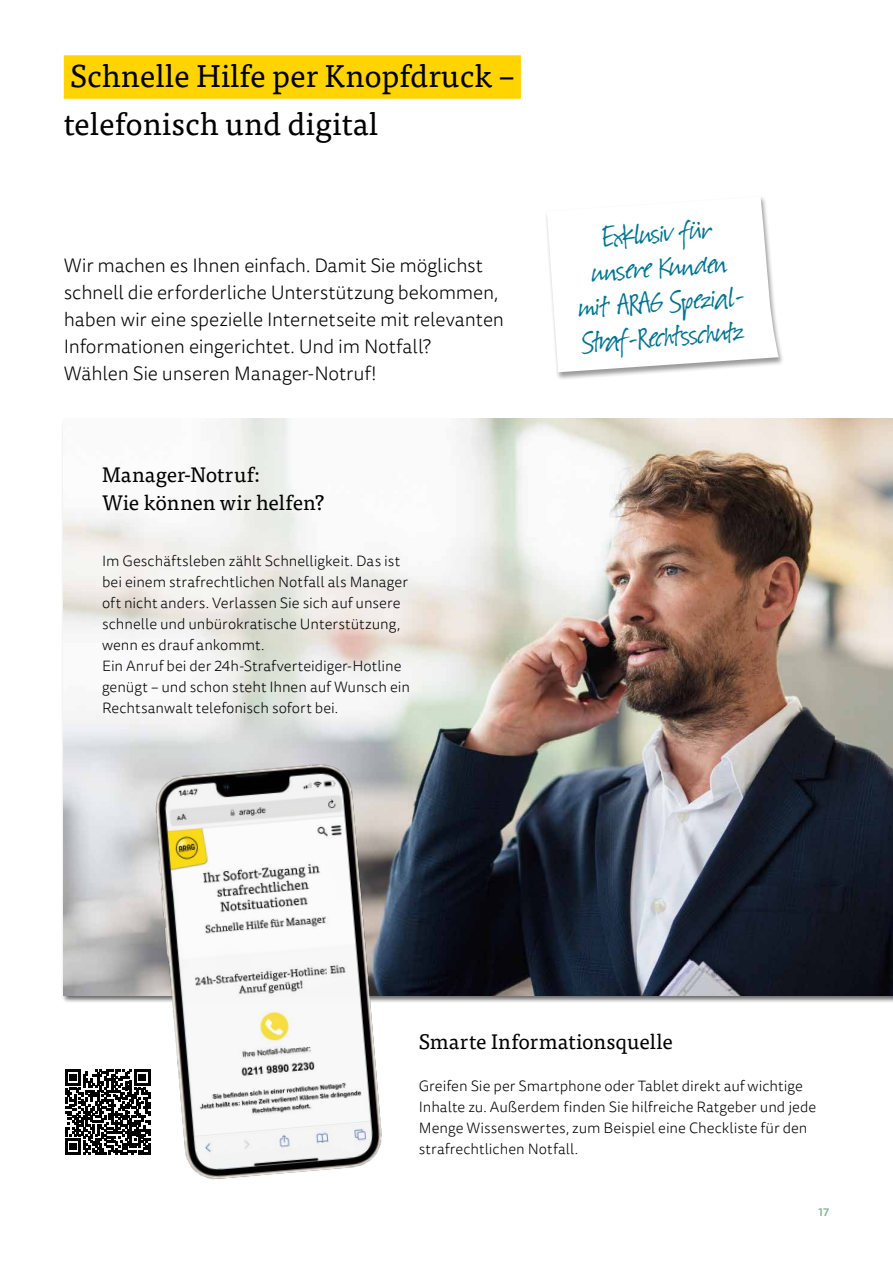
<style>
.page{position:relative;width:893px;height:1263px;background:#fff}
.page>*{position:absolute;margin:0;border:0;box-sizing:border-box;transform-origin:0 0}
.t1{font:34.5px/34.5px "Suomi Hand Script";color:#00748f;text-align:center}
.t2{font:31.5px/48px "Tisa OT";color:#000}
.t3{font:21px/28.5px "Tisa OT";letter-spacing:.005em;color:#000}
.t4{font:300 19.5px/27px "Tisa Sans OT";letter-spacing:-.01em;color:#000}
.t5{font:300 15px/21px "Tisa Sans OT";color:#020204}
.t6{font:500 11.25px "Tisa Sans OT";color:#7db392}
</style>
<div class="page">
<img style="left:64px;top:419px;width:829px;height:576px">
<div style="left:64px;top:55px;width:457px;height:44px;background:#ffd400"></div>
<div style="left:545px;top:195px;width:240px;height:185px;background:#000;opacity:.4"></div>
<svg style="left:547px;top:196px;width:232px;height:176px"></svg>
<svg style="left:65px;top:1069px;width:80px;height:86px"></svg>
<img style="left:145px;top:754px;width:251px;height:426px">
<h2 class="t2" style="left:64px;top:52px;width:452px">Schnelle Hilfe per Knopfdruck – telefonisch und digital</h2>
<p class="t4" style="left:64px;top:253px;width:442px">Wir machen es Ihnen einfach. Damit Sie möglichst schnell die erforderliche Unterstützung bekommen, haben wir eine spezielle Internetseite mit relevanten Informationen eingerichtet. Und im Notfall?<br>Wählen Sie unseren Manager-Notruf!</p>
<h3 class="t3" style="left:102px;top:461px;width:224px">Manager-Notruf:<br>Wie können wir helfen?</h3>
<p class="t5" style="left:102px;top:551px;width:309px">Im Geschäftsleben zählt Schnelligkeit. Das ist bei einem strafrechtlichen Notfall als Manager oft nicht anders. Verlassen Sie sich auf unsere schnelle und unbürokratische Unterstützung, wenn es drauf ankommt.<br>Ein Anruf bei der 24h-Strafverteidiger-Hotline genügt – und schon steht Ihnen auf Wunsch ein Rechtsanwalt telefonisch sofort bei.</p>
<h1 class="t1" style="left:572px;top:224px;width:175px;rotate:-4deg">Exklusiv für unsere Kunden mit ARAG Spezial-<br>Straf-Rechtsschutz</h1>
<h3 class="t3" style="left:419px;top:1028px;width:256px">Smarte Informationsquelle</h3>
<p class="t5" style="left:419px;top:1076px;width:399px">Greifen Sie per Smartphone oder Tablet direkt auf wichtige Inhalte zu. Außerdem finden Sie hilfreiche Ratgeber und jede Menge Wissenswertes, zum Beispiel eine Checkliste für den strafrechtlichen Notfall.</p>
<p class="t6" style="left:818px;top:1205px;width:12px">17</p>
</div>
